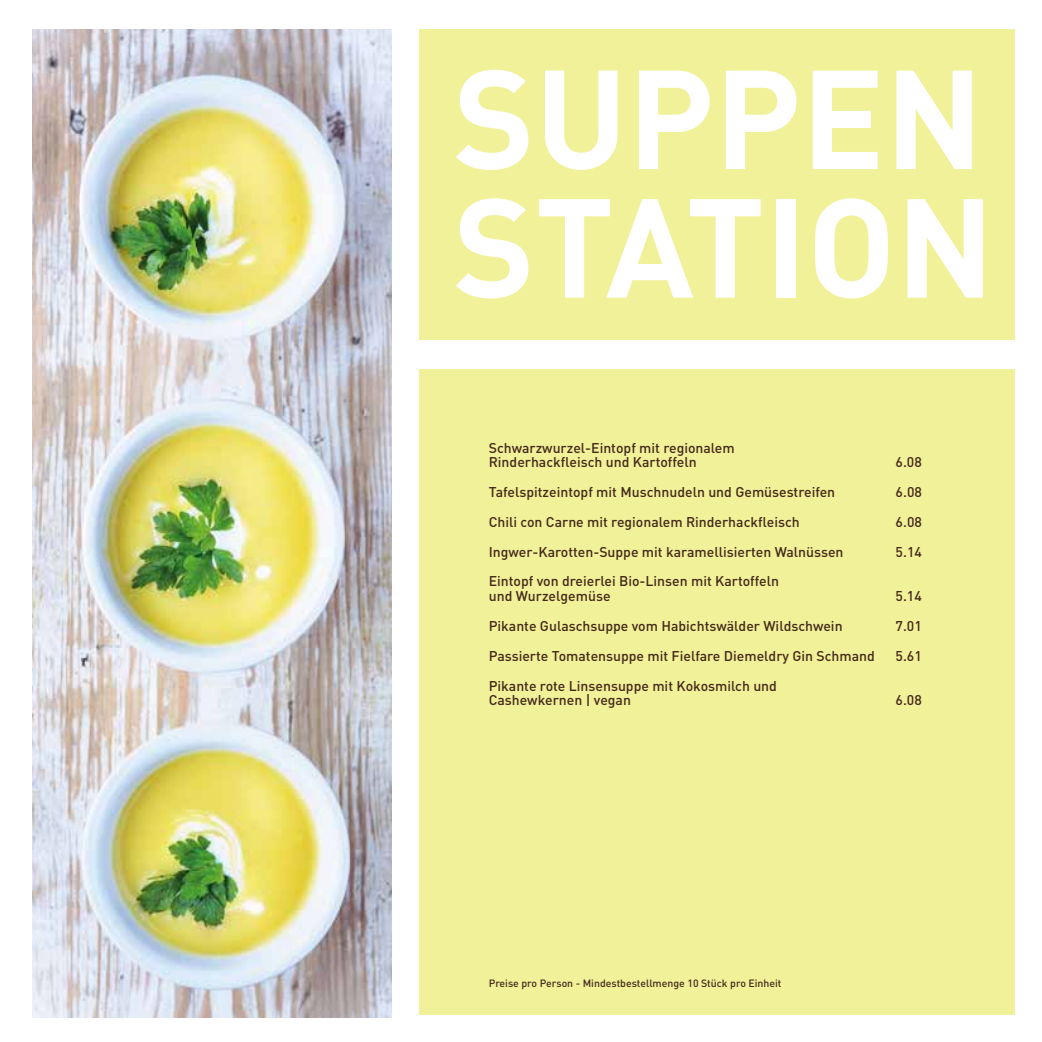
<style>
.page{position:relative;width:1042px;height:1042px;background:#fff}
.page>*{position:absolute;margin:0;border:0;box-sizing:border-box;transform-origin:0 0}
.t1{font:700 138.25px/128.5px "DIN Pro";color:#fff}
.t2{font:500 14px/14.9px "DIN Pro";color:#432918}
.t3{font:500 10.5px "DIN Pro";color:#432918}
</style>
<div class="page">
<div style="left:419px;top:30px;width:595px;height:310px;background:#f1f19a"></div>
<div style="left:419px;top:370px;width:595px;height:645px;background:#f1f19a"></div>
<img style="left:32px;top:29px;width:359px;height:988px">
<h1 class="t1" style="left:453px;top:49px;width:542px">SUPPEN<br>STATION</h1>
<p class="t2" style="left:489px;top:439px;width:247px">Schwarzwurzel-Eintopf mit regionalem<br>Rinderhackfleisch und Kartoffeln</p>
<p class="t2" style="left:895px;top:454px;width:28px">6.08</p>
<p class="t2" style="left:489px;top:484px;width:348px">Tafelspitzeintopf mit Muschnudeln und Gemüsestreifen</p>
<p class="t2" style="left:895px;top:484px;width:28px">6.08</p>
<p class="t2" style="left:489px;top:514px;width:313px">Chili con Carne mit regionalem Rinderhackfleisch</p>
<p class="t2" style="left:895px;top:514px;width:28px">6.08</p>
<p class="t2" style="left:489px;top:543px;width:356px">Ingwer-Karotten-Suppe mit karamellisierten Walnüssen</p>
<p class="t2" style="left:895px;top:543px;width:28px">5.14</p>
<p class="t2" style="left:489px;top:573px;width:292px">Eintopf von dreierlei Bio-Linsen mit Kartoffeln und Wurzelgemüse</p>
<p class="t2" style="left:895px;top:588px;width:28px">5.14</p>
<p class="t2" style="left:489px;top:618px;width:355px">Pikante Gulaschsuppe vom Habichtswälder Wildschwein</p>
<p class="t2" style="left:895px;top:618px;width:28px">7.01</p>
<p class="t2" style="left:489px;top:648px;width:388px">Passierte Tomatensuppe mit Fielfare Diemeldry Gin Schmand</p>
<p class="t2" style="left:895px;top:648px;width:28px">5.61</p>
<p class="t2" style="left:489px;top:677px;width:290px">Pikante rote Linsensuppe mit Kokosmilch und<br>Cashewkernen | vegan</p>
<p class="t2" style="left:895px;top:692px;width:28px">6.08</p>
<p class="t3" style="left:489px;top:976px;width:294px">Preise pro Person - Mindestbestellmenge 10 Stück pro Einheit</p>
</div>
